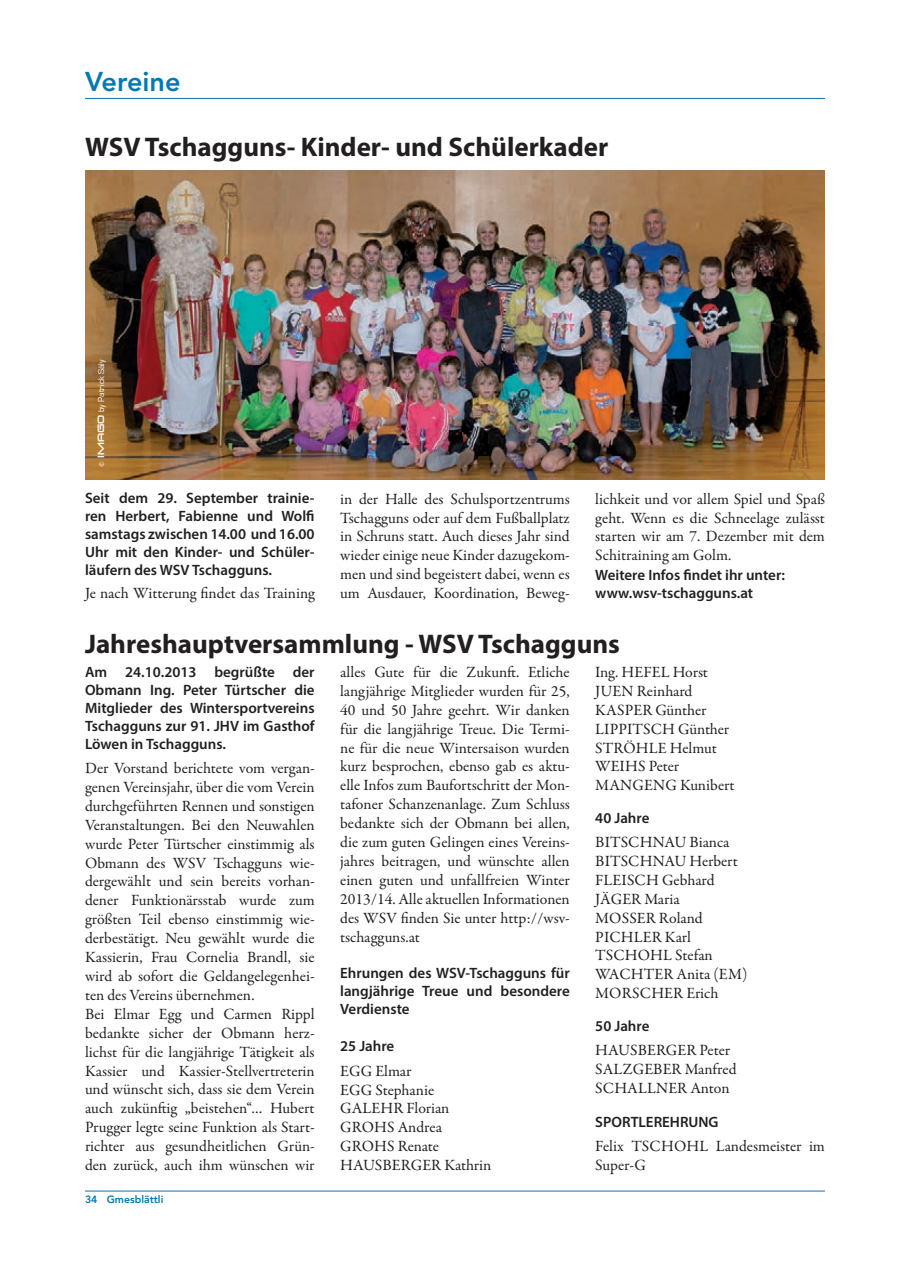
<style>
.page{position:relative;width:910px;height:1280px;background:#fff}
.page>*{position:absolute;margin:0;border:0;box-sizing:border-box;transform-origin:0 0}
.Headline{font:700 27px "Myriad Pro";color:#231f20}
.Laufender_Text{font:800 27px "Avenir";color:#0578b3}
.Laufender_Text-2{font:15.75px/18.9px "Garamond Premr Pro";color:#231f20;text-align:justify}
.Vorspann{font:600 15px/18px "Myriad Pro";color:#231f20;text-align:justify}
.t1{font:800 10.5px "Avenir";color:#0578b3}
.t2{font:8.7px "Eurostile";color:#fff}
.s1{font-family:"Venus Rising"}
</style>
<div class="page">
<hr style="left:85px;top:98px;width:740px;height:1px;background:#0578b3">
<hr style="left:85px;top:1191px;width:740px;height:1px;background:#0578b3">
<img style="left:85px;top:170px;width:740px;height:309px">
<p class="Laufender_Text" style="left:85px;top:65px;width:97px">Vereine</p>
<p class="Headline" style="left:85px;top:130px;width:525px">WSV Tschagguns- Kinder- und Schülerkader</p>
<p class="t2" style="left:97px;top:467px;width:109px;rotate:-90deg"><span class="s1">© imago</span> by Patrick Säly</p>
<p class="Vorspann" style="left:85px;top:489px;width:231px">Seit dem 29. September trainie&shy;ren Herbert, Fabienne und Wolfi samstags zwischen 14.00 und 16.00<br>Uhr mit den Kinder- und Schüler&shy;läufern des WSV Tschagguns.</p>
<p class="Laufender_Text-2" style="left:85px;top:584px;width:231px">Je nach Witterung findet das Training</p>
<p class="Laufender_Text-2" style="left:340px;top:490px;width:231px">in der Halle des Schulsportzentrums Tschagguns oder auf dem Fußballplatz in Schruns statt. Auch dieses Jahr sind wieder einige neue Kinder dazugekom&shy;men und sind begeistert dabei, wenn es um Ausdauer, Koordination, Beweg-</p>
<p class="Laufender_Text-2" style="left:595px;top:490px;width:231px">lichkeit und vor allem Spiel und Spaß geht. Wenn es die Schneelage zulässt starten wir am 7. Dezember mit dem Schitraining am Golm.</p>
<p class="Vorspann" style="left:595px;top:566px;width:191px">Weitere Infos findet ihr unter:</p>
<p class="Vorspann" style="left:595px;top:584px;width:159px">www.wsv-tschagguns.at</p>
<p class="Headline" style="left:85px;top:626px;width:536px">Jahreshauptversammlung - WSV Tschagguns</p>
<p class="Vorspann" style="left:85px;top:662px;width:231px">Am 24.10.2013 begrüßte der Obmann Ing. Peter Türtscher die Mitglieder des Wintersportvereins Tschagguns zur 91. JHV im Gasthof Löwen in Tschagguns.</p>
<p class="Laufender_Text-2" style="left:85px;top:759px;width:231px">Der Vorstand berichtete vom vergan&shy;genen Vereinsjahr, über die vom Verein durchgeführten Rennen und sonstigen Veranstaltungen. Bei den Neuwahlen wurde Peter Türtscher einstimmig als Obmann des WSV Tschagguns wie&shy;dergewählt und sein bereits vorhan&shy;dener Funktionärsstab wurde zum größten Teil ebenso einstimmig wie&shy;derbestätigt. Neu gewählt wurde die Kassierin, Frau Cornelia Brandl, sie wird ab sofort die Geldangelegenhei&shy;ten des Vereins übernehmen.</p>
<p class="Laufender_Text-2" style="left:85px;top:1005px;width:231px">Bei Elmar Egg und Carmen Rippl bedankte sicher der Obmann herz&shy;lichst für die langjährige Tätigkeit als Kassier und Kassier-Stellvertreterin und wünscht sich, dass sie dem Verein auch zukünftig „beistehen“… Hubert Prugger legte seine Funktion als Start&shy;richter aus gesundheitlichen Grün&shy;den zurück, auch ihm wünschen wir</p>
<p class="t1" style="left:85px;top:1193px;width:80px">34 Gmesblättli</p>
<p class="Laufender_Text-2" style="left:340px;top:663px;width:231px">alles Gute für die Zukunft. Etliche langjährige Mitglieder wurden für 25, 40 und 50 Jahre geehrt. Wir danken für die langjährige Treue. Die Termi&shy;ne für die neue Wintersaison wurden kurz besprochen, ebenso gab es aktu&shy;elle Infos zum Baufortschritt der Mon&shy;tafoner Schanzenanlage. Zum Schluss bedankte sich der Obmann bei allen, die zum guten Gelingen eines Vereins&shy;jahres beitragen, und wünschte allen einen guten und unfallfreien Winter 2013/14. Alle aktuellen Informationen des WSV finden Sie unter http://wsv&shy;tschagguns.at</p>
<p class="Vorspann" style="left:340px;top:964px;width:231px">Ehrungen des WSV-Tschagguns für langjährige Treue und besondere Verdienste</p>
<p class="Vorspann" style="left:340px;top:1037px;width:56px">25 Jahre</p>
<p class="Laufender_Text-2" style="left:340px;top:1062px;width:73px">EGG Elmar</p>
<p class="Laufender_Text-2" style="left:340px;top:1080px;width:95px">EGG Stephanie</p>
<p class="Laufender_Text-2" style="left:340px;top:1099px;width:111px">GALEHR Florian</p>
<p class="Laufender_Text-2" style="left:340px;top:1118px;width:103px">GROHS Andrea</p>
<p class="Laufender_Text-2" style="left:340px;top:1137px;width:100px">GROHS Renate</p>
<p class="Laufender_Text-2" style="left:340px;top:1156px;width:153px">HAUSBERGER Kathrin</p>
<p class="Laufender_Text-2" style="left:595px;top:663px;width:114px">Ing. HEFEL Horst</p>
<p class="Laufender_Text-2" style="left:595px;top:682px;width:99px">JUEN Reinhard</p>
<p class="Laufender_Text-2" style="left:595px;top:701px;width:113px">KASPER Günther</p>
<p class="Laufender_Text-2" style="left:595px;top:720px;width:135px">LIPPITSCH Günther</p>
<p class="Laufender_Text-2" style="left:595px;top:738px;width:123px">STRÖHLE Helmut</p>
<p class="Laufender_Text-2" style="left:595px;top:757px;width:85px">WEIHS Peter</p>
<p class="Laufender_Text-2" style="left:595px;top:776px;width:141px">MANGENG Kunibert</p>
<p class="Vorspann" style="left:595px;top:808px;width:56px">40 Jahre</p>
<p class="Laufender_Text-2" style="left:595px;top:833px;width:136px">BITSCHNAU Bianca</p>
<p class="Laufender_Text-2" style="left:595px;top:852px;width:144px">BITSCHNAU Herbert</p>
<p class="Laufender_Text-2" style="left:595px;top:871px;width:121px">FLEISCH Gebhard</p>
<p class="Laufender_Text-2" style="left:595px;top:890px;width:86px">JÄGER Maria</p>
<p class="Laufender_Text-2" style="left:595px;top:909px;width:109px">MOSSER Roland</p>
<p class="Laufender_Text-2" style="left:595px;top:927px;width:97px">PICHLER Karl</p>
<p class="Laufender_Text-2" style="left:595px;top:946px;width:119px">TSCHOHL Stefan</p>
<p class="Laufender_Text-2" style="left:595px;top:965px;width:154px">WACHTER Anita (EM)</p>
<p class="Laufender_Text-2" style="left:595px;top:984px;width:125px">MORSCHER Erich</p>
<p class="Vorspann" style="left:595px;top:1016px;width:56px">50 Jahre</p>
<p class="Laufender_Text-2" style="left:595px;top:1041px;width:136px">HAUSBERGER Peter</p>
<p class="Laufender_Text-2" style="left:595px;top:1060px;width:143px">SALZGEBER Manfred</p>
<p class="Laufender_Text-2" style="left:595px;top:1079px;width:136px">SCHALLNER Anton</p>
<p class="Vorspann" style="left:595px;top:1112px;width:125px">SPORTLEREHRUNG</p>
<p class="Laufender_Text-2" style="left:595px;top:1137px;width:231px">Felix TSCHOHL Landesmeister im<br>Super-G</p>
</div>
